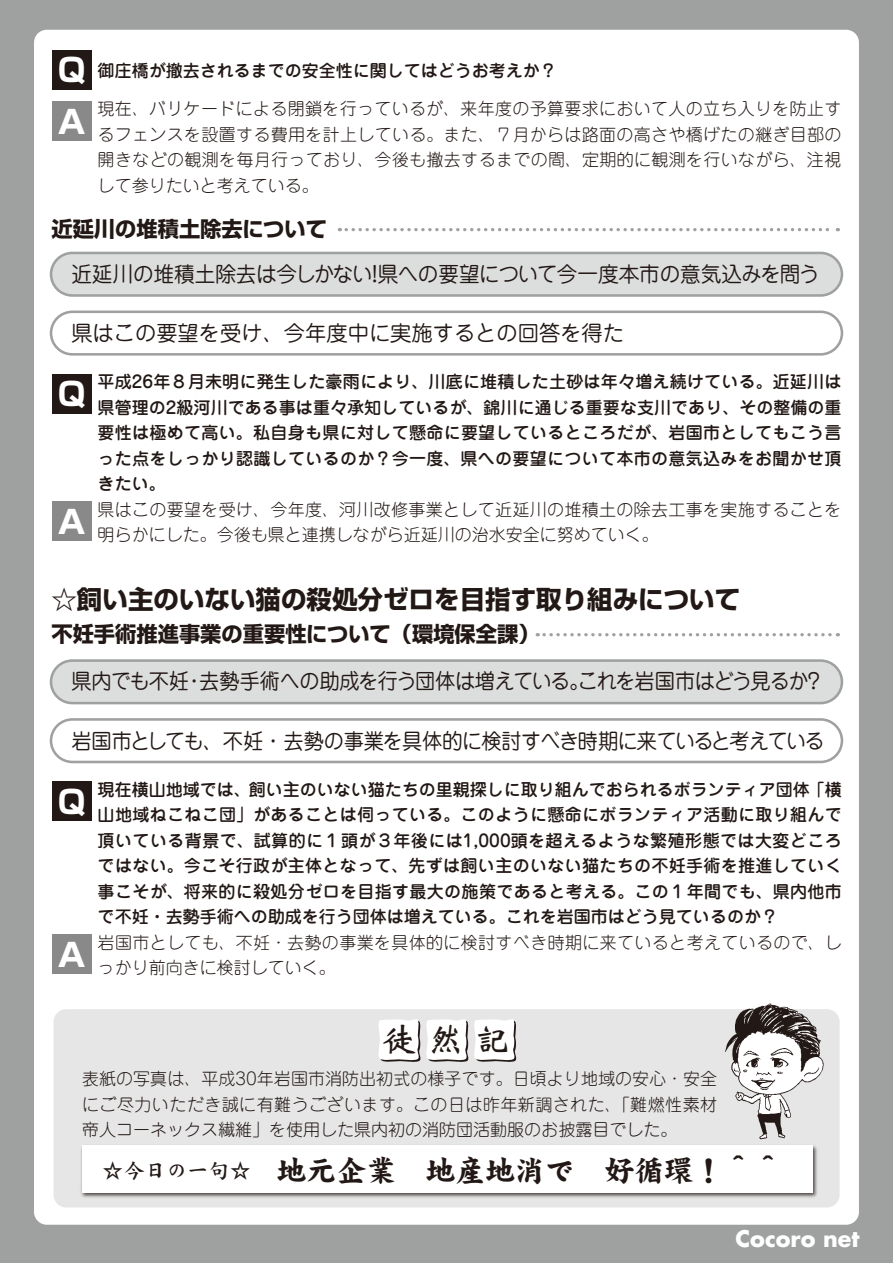
<style>
.page{position:relative;width:893px;height:1263px;background:#9fa0a0}
.page>*{position:absolute;margin:0;border:0;box-sizing:border-box;transform-origin:0 0}
.t1{font:34.95px "DF Gi Hi Std W7";color:#221815}
.t2{font:700 31.95px/51.3px "Shin Go Pro";color:#fff}
.t3{font:29.7px "DF Kai Sho Std W12";color:#221815}
.t4{font:700 25.5px "Shin Go Pro";color:#221815}
.t5{font:700 22.35px "Futura";color:#fff}
.t6{font:21.3px "Jun 201 Pro";letter-spacing:-.04em;color:#221815;scale:.95 1}
.t7{font:21.3px "Jun 201 Pro";letter-spacing:-.02em;color:#221815;scale:.95 1}
.t8{font:21.3px "Jun 201 Pro";letter-spacing:-.02em;color:#221815}
.t9{font:700 21.3px "Shin Go Pro";color:#221815}
.t10{font:21.3px "Jun 201 Pro";color:#221815}
.t11{font:500 16.95px/25.5px "Jun 34 Pro";color:#221815;text-align:justify}
.t12{font:300 16.95px/25.5px "Jun 101 Pro";letter-spacing:.02em;color:#221815}
.s1{font-family:"DF Kai Sho Std W7";font-size:21.3px}
</style>
<div class="page">
<div style="left:34px;top:30px;width:825px;height:1195px;background:#fff;border-radius:13px"></div>
<div style="left:51px;top:253px;width:791px;height:42px;background:#dcdddd;border-radius:21px"></div>
<div style="left:50px;top:252px;width:793px;height:45px;border:3px solid #9fa0a0;border-radius:21px"></div>
<div style="left:50px;top:311px;width:793px;height:45px;border:3px solid #9fa0a0;border-radius:21px"></div>
<div style="left:51px;top:660px;width:791px;height:43px;background:#dcdddd;border-radius:21px"></div>
<div style="left:50px;top:659px;width:793px;height:45px;border:3px solid #9fa0a0;border-radius:21px"></div>
<div style="left:50px;top:718px;width:793px;height:45px;border:3px solid #9fa0a0;border-radius:21px"></div>
<div style="left:54px;top:1009px;width:786px;height:198px;background:#e6e6e6;border-radius:13px"></div>
<img style="left:725px;top:1003px;width:99px;height:137px">
<div style="left:52px;top:374px;width:40px;height:40px;background:#221815"></div>
<div style="left:52px;top:501px;width:40px;height:40px;background:#898989"></div>
<div style="left:52px;top:50px;width:40px;height:40px;background:#221815"></div>
<div style="left:52px;top:101px;width:40px;height:40px;background:#898989"></div>
<img style="left:81px;top:1145px;width:737px;height:53px">
<div style="left:82px;top:1146px;width:731px;height:47px;background:#fff"></div>
<div style="left:52px;top:781px;width:40px;height:40px;background:#221815"></div>
<div style="left:52px;top:934px;width:40px;height:40px;background:#898989"></div>
<svg style="left:544px;top:633px;width:294px;height:3px"></svg>
<svg style="left:346px;top:228px;width:492px;height:3px"></svg>
<svg style="left:378px;top:1019px;width:139px;height:43px"></svg>
<h2 class="t2" style="left:58px;top:41px;width:29px">Q<br>A</h2>
<p class="t11" style="left:98px;top:56px;width:461px">御庄橋が撤去されるまでの安全性に関してはどうお考えか？</p>
<p class="t12" style="left:98px;top:94px;width:745px;text-align:justify">現在、バリケードによる閉鎖を行っているが、来年度の予算要求において人の立ち入りを防止するフェンスを設置する費用を計上している。また、７月からは路面の高さや橋げたの継ぎ目部の開きなどの観測を毎月行っており、今後も撤去するまでの間、定期的に観測を行いながら、注視して参りたいと考えている。</p>
<p class="t9" style="left:51px;top:212px;width:277px">近延川の堆積土除去について</p>
<p class="t8" style="left:71px;top:257px;width:750px">近延川の堆積土除去は今しかない！県への要望について今一度本市の意気込みを問う</p>
<p class="t10" style="left:71px;top:316px;width:554px">県はこの要望を受け、今年度中に実施するとの回答を得た</p>
<h2 class="t2" style="left:58px;top:365px;width:29px">Q</h2>
<h2 class="t2" style="left:58px;top:493px;width:29px">A</h2>
<p class="t11" style="left:98px;top:367px;width:745px">平成26年８月未明に発生した豪雨により、川底に堆積した土砂は年々増え続けている。近延川は県管理の2級河川である事は重々承知しているが、錦川に通じる重要な支川であり、その整備の重要性は極めて高い。私自身も県に対して懸命に要望しているところだが、岩国市としてもこう言った点をしっかり認識しているのか？今一度、県への要望について本市の意気込みをお聞かせ頂きたい。</p>
<p class="t12" style="left:98px;top:495px;width:745px">県はこの要望を受け、今年度、河川改修事業として近延川の堆積土の除去工事を実施することを明らかにした。今後も県と連携しながら近延川の治水安全に努めていく。</p>
<h3 class="t4" style="left:51px;top:579px;width:690px">☆飼い主のいない猫の殺処分ゼロを目指す取り組みについて</h3>
<p class="t9" style="left:51px;top:617px;width:490px">不妊手術推進事業の重要性について（環境保全課）</p>
<p class="t6" style="left:71px;top:664px;width:790px">県内でも不妊・去勢手術への助成を行う団体は増えている。これを岩国市はどう見るか?</p>
<p class="t7" style="left:71px;top:723px;width:794px">岩国市としても、不妊・去勢の事業を具体的に検討すべき時期に来ていると考えている</p>
<h2 class="t2" style="left:58px;top:773px;width:29px">Q</h2>
<h2 class="t2" style="left:58px;top:925px;width:29px">A</h2>
<p class="t11" style="left:98px;top:775px;width:746px">現在横山地域では、飼い主のいない猫たちの里親探しに取り組んでおられるボランティア団体「横山地域ねこねこ団」があることは伺っている。このように懸命にボランティア活動に取り組んで頂いている背景で、試算的に１頭が３年後には1,000頭を超えるような繁殖形態では大変どころではない。今こそ行政が主体となって、先ずは飼い主のいない猫たちの不妊手術を推進していく事こそが、将来的に殺処分ゼロを目指す最大の施策であると考える。この１年間でも、県内他市で不妊・去勢手術への助成を行う団体は増えている。これを岩国市はどう見ているのか？</p>
<p class="t12" style="left:98px;top:928px;width:746px">岩国市としても、不妊・去勢の事業を具体的に検討すべき時期に来ていると考えているので、しっかり前向きに検討していく。</p>
<h1 class="t1" style="left:382px;top:1021px;width:130px">徒然記</h1>
<p class="t12" style="left:82px;top:1064px;width:637px;text-align:justify">表紙の写真は、平成30年岩国市消防出初式の様子です。日頃より地域の安心・安全にご尽力いただき誠に有難うございます。この日は昨年新調された、「難燃性素材帝人コーネックス繊維」を使用した県内初の消防団活動服のお披露目でした。</p>
<h3 class="t3" style="left:102px;top:1155px;width:682px"><span class="s1">☆今日の一句☆</span> 地元企業　地産地消で　好循環！＾＾</h3>
<h3 class="t5" style="left:735px;top:1223px;width:126px">Cocoro net</h3>
</div>
